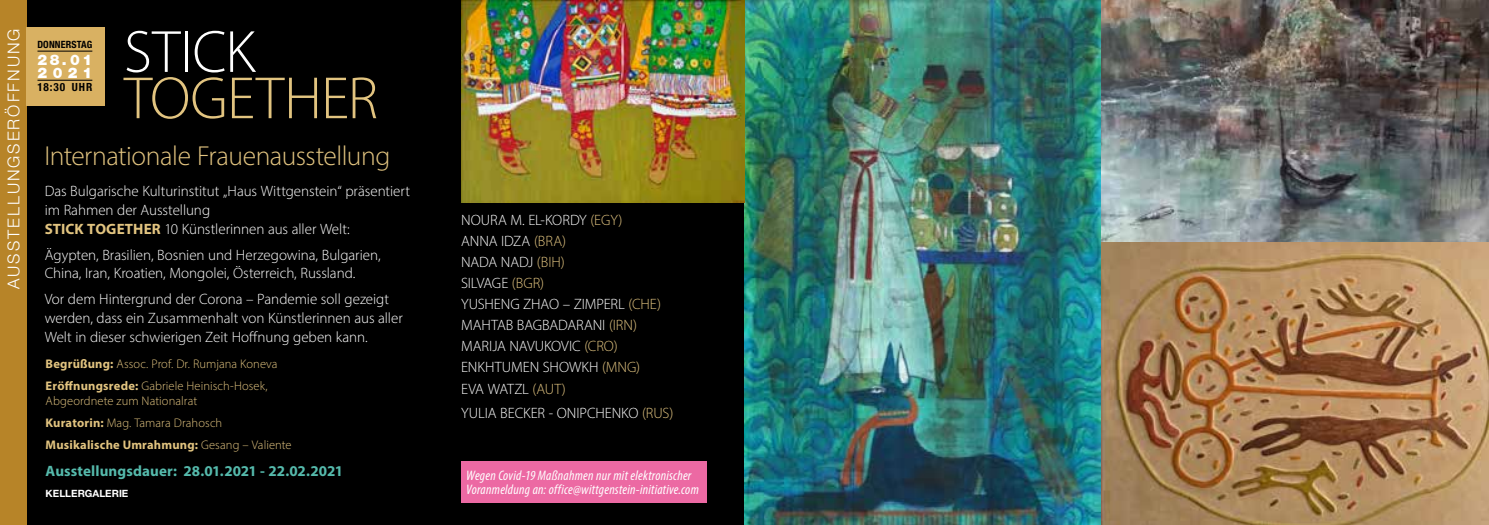
<style>
.page{position:relative;width:1489px;height:525px;background:#fff}
.page>*{position:absolute;margin:0;border:0;box-sizing:border-box;transform-origin:0 0}
.t1{font:300 60px/46.2px "Myriad Pro";letter-spacing:-.01em;color:#e2c480}
.t2{font:300 27.5px "Myriad Pro";letter-spacing:-.02em;color:#e2c480}
.t3{font:300 16.38px "Helvetica Neue LT Std";letter-spacing:.12em;color:#fff}
.t4{font:300 15px/18.8px "Myriad Pro";letter-spacing:-.005em;color:#fff}
.t5{font:700 15px "Myriad Pro";letter-spacing:.005em;color:#55baac}
.t6{font:900 14.62px/13.1px "Helvetica Neue LT Std";letter-spacing:.33em;color:#fff}
.t7{font:italic condensed 13.75px/13.8px "Myriad Pro";letter-spacing:.02em;color:#fff}
.t8{font:300 12.5px/15px "Myriad Pro";letter-spacing:.005em;color:#e2c480}
.t9{font:700 12.5px "Myriad Pro";letter-spacing:.015em;color:#e2c480}
.t10{font:700 condensed 11.25px "Helvetica Neue LT Std";letter-spacing:.09em;color:#000}
.t11{font:700 10px "Helvetica Neue LT Std";color:#fff}
.t12{font:700 condensed 10px "Helvetica Neue LT Std";letter-spacing:.01em;color:#000}
.s1{color:#fff}
.s2{font-weight:700;color:#e2c480}
.s3{font-weight:700}
.s4{font-weight:300}
.s5{color:#e2c480}
</style>
<div class="page">
<div style="left:0;top:0;width:1479px;height:524px;background:#000"></div>
<img style="left:744px;top:0;width:744px;height:524px">
<div style="left:461px;top:460px;width:245px;height:42px;background:#ec69a3"></div>
<div style="left:0;top:0;width:27px;height:524px;background:#b78428"></div>
<div style="left:27px;top:27px;width:78px;height:78px;background:#d9b162"></div>
<hr style="left:37px;top:51px;width:55px;height:1px;background:#000">
<hr style="left:37px;top:80px;width:55px;height:1px;background:#000">
<img style="left:461px;top:0;width:283px;height:202px">
<p class="t3" style="left:4px;top:289px;width:262px;rotate:-90deg">AUSSTELLUNGSERÖFFNUNG</p>
<p class="t12" style="left:37px;top:38px;width:56px">DONNERSTAG</p>
<p class="t1" style="left:124px;top:28px;width:255px"><span class="s1">STICK<br></span>TOGETHER</p>
<p class="t6" style="left:37px;top:53px;width:56px">28.01<br>2021</p>
<p class="t10" style="left:37px;top:81px;width:56px">18:30 UHR</p>
<p class="t2" style="left:44px;top:139px;width:347px">Internationale Frauenausstellung</p>
<p class="t4" style="left:45px;top:182px;width:367px">Das Bulgarische Kulturinstitut „Haus Wittgenstein“ präsentiert im Rahmen der Ausstellung<br><span class="s2">STICK TOGETHER</span> 10 Künstlerinnen aus aller Welt:</p>
<p class="t4" style="left:45px;top:245px;width:337px">Ägypten, Brasilien, Bosnien und Herzegowina, Bulgarien,<br>China, Iran, Kroatien, Mongolei, Österreich, Russland.</p>
<p class="t4" style="left:45px;top:289px;width:359px">Vor dem Hintergrund der Corona – Pandemie soll gezeigt werden, dass ein Zusammenhalt von Künstlerinnen aus aller<br>Welt in dieser schwierigen Zeit Hoffnung geben kann.</p>
<p class="t8" style="left:46px;top:355px;width:233px"><span class="s3">Begrüßung:</span> Assoc. Prof. Dr. Rumjana Koneva</p>
<p class="t8" style="left:46px;top:378px;width:223px"><span class="s3">Eröffnungsrede:</span> Gabriele Heinisch-Hosek,<br>Abgeordnete zum Nationalrat</p>
<p class="t8" style="left:46px;top:415px;width:178px"><span class="s3">Kuratorin:</span> Mag. Tamara Drahosch</p>
<p class="t9" style="left:46px;top:436px;width:247px">Musikalische Umrahmung: <span class="s4">Gesang – Valiente</span></p>
<p class="t5" style="left:46px;top:461px;width:299px">Ausstellungsdauer: 28.01.2021 - 22.02.2021</p>
<p class="t11" style="left:46px;top:486px;width:84px">KELLERGALERIE</p>
<p class="t4" style="left:461px;top:210px;width:163px">NOURA M. EL-KORDY <span class="s5">(EGY)</span></p>
<p class="t4" style="left:461px;top:231px;width:106px">ANNA IDZA <span class="s5">(BRA)</span></p>
<p class="t4" style="left:461px;top:252px;width:105px">NADA NADJ <span class="s5">(BIH)</span></p>
<p class="t4" style="left:461px;top:273px;width:85px">SILVAGE <span class="s5">(BGR)</span></p>
<p class="t4" style="left:461px;top:294px;width:201px">YUSHENG ZHAO – ZIMPERL <span class="s5">(CHE)</span></p>
<p class="t4" style="left:461px;top:315px;width:177px">MAHTAB BAGBADARANI <span class="s5">(IRN)</span></p>
<p class="t4" style="left:461px;top:336px;width:158px">MARIJA NAVUKOVIC <span class="s5">(CRO)</span></p>
<p class="t4" style="left:461px;top:358px;width:180px">ENKHTUMEN SHOWKH <span class="s5">(MNG)</span></p>
<p class="t4" style="left:461px;top:379px;width:106px">EVA WATZL <span class="s5">(AUT)</span></p>
<p class="t4" style="left:461px;top:403px;width:214px">YULIA BECKER - ONIPCHENKO <span class="s5">(RUS)</span></p>
<p class="t7" style="left:466px;top:468px;width:234px">Wegen Covid-19 Maßnahmen nur mit elektronischer<br>Voranmeldung an: office@wittgenstein-initiative.com</p>
</div>
